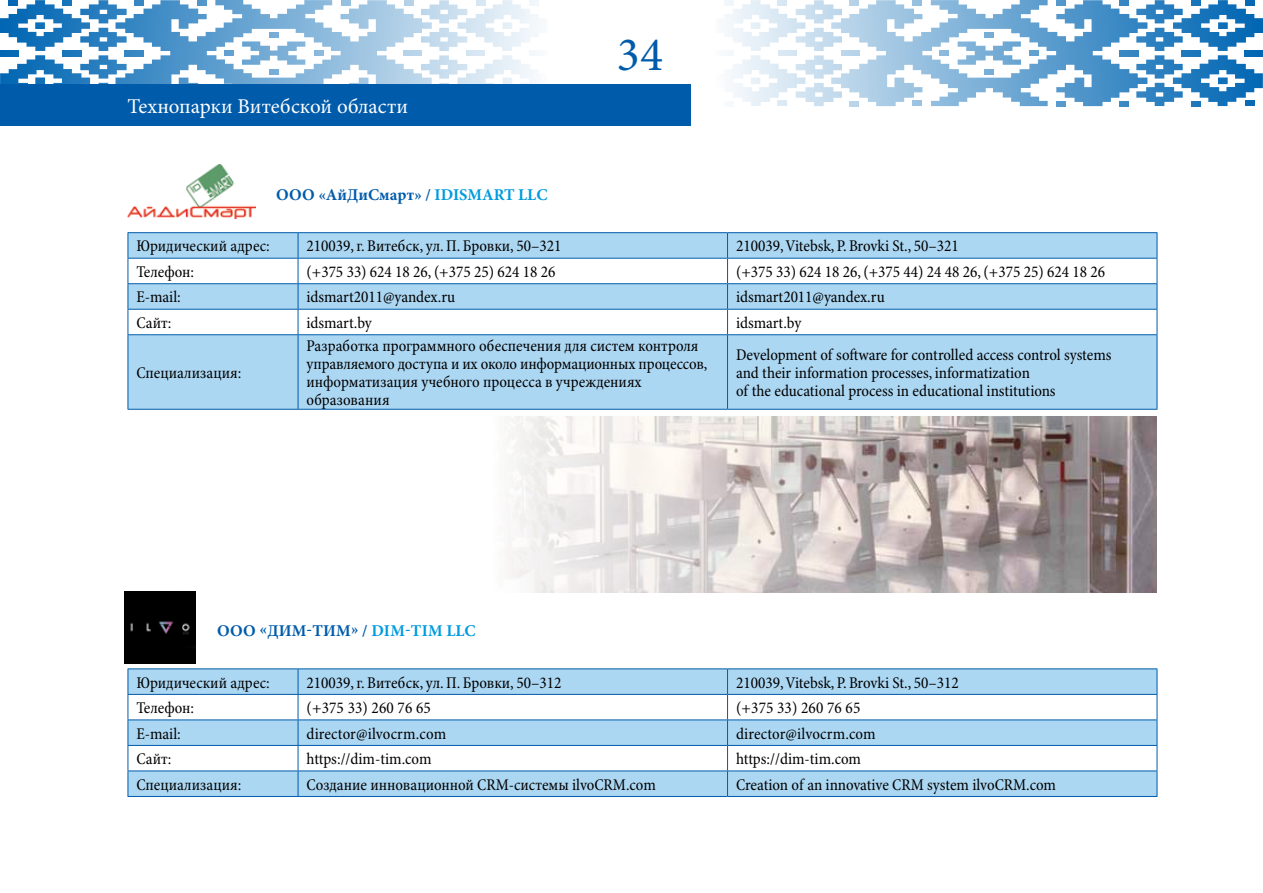
<style>
.page{position:relative;width:1263px;height:893px;background:#fff}
.page>*{position:absolute;margin:0;border:0;box-sizing:border-box;transform-origin:0 0}
.t1{font:48px "Minion Pro";color:#005baa}
.t2{font:21px "Minion Pro";color:#fff}
.t3{font:condensed 16.5px/18px "Minion Pro";color:#000}
.t4{font:700 16.5px "Minion Pro";color:#005baa}
.t5{font:700 16.5px "Minion Pro";color:#009bdf}
.s1{color:#009bdf}
.s2{color:#005baa}
</style>
<div class="page">
<svg style="left:724px;top:0;width:539px;height:106px"></svg>
<div style="left:715px;top:51px;width:19px;height:5px;background:#f6f9fc"></div>
<div style="left:724px;top:101px;width:10px;height:5px;background:#f6f9fc"></div>
<div style="left:724px;top:0;width:10px;height:5px;background:#f1f6fa"></div>
<svg style="left:0;top:0;width:547px;height:85px"></svg>
<div style="left:529px;top:51px;width:18px;height:5px;background:#f5f9fc"></div>
<div style="left:529px;top:0;width:10px;height:5px;background:#f1f6fa"></div>
<div style="left:0;top:85px;width:691px;height:41px;background:#005baa"></div>
<div style="left:129px;top:233px;width:1028px;height:176px;background:#acd7f3"></div>
<svg style="left:129px;top:259px;width:1028px;height:75px"></svg>
<hr style="left:128px;top:232px;width:170px;height:1px;background:#005baa">
<hr style="left:298px;top:232px;width:429px;height:1px;background:#005baa">
<hr style="left:727px;top:232px;width:430px;height:1px;background:#005baa">
<hr style="left:128px;top:258px;width:170px;height:1px;background:#005baa">
<hr style="left:298px;top:258px;width:429px;height:1px;background:#005baa">
<hr style="left:727px;top:258px;width:430px;height:1px;background:#005baa">
<hr style="left:128px;top:283px;width:170px;height:1px;background:#005baa">
<hr style="left:298px;top:283px;width:429px;height:1px;background:#005baa">
<hr style="left:727px;top:283px;width:430px;height:1px;background:#005baa">
<hr style="left:128px;top:309px;width:170px;height:1px;background:#005baa">
<svg style="left:128px;top:233px;width:1px;height:101px"></svg>
<hr style="left:298px;top:309px;width:429px;height:1px;background:#005baa">
<svg style="left:298px;top:233px;width:1px;height:101px"></svg>
<hr style="left:727px;top:309px;width:430px;height:1px;background:#005baa">
<svg style="left:727px;top:233px;width:1px;height:101px"></svg>
<svg style="left:1157px;top:233px;width:1px;height:101px"></svg>
<hr style="left:128px;top:334px;width:170px;height:1px;background:#005baa">
<hr style="left:128px;top:335px;width:1px;height:74px;background:#005baa">
<hr style="left:298px;top:334px;width:429px;height:1px;background:#005baa">
<hr style="left:298px;top:335px;width:1px;height:74px;background:#005baa">
<hr style="left:727px;top:334px;width:430px;height:1px;background:#005baa">
<hr style="left:727px;top:335px;width:1px;height:74px;background:#005baa">
<hr style="left:1157px;top:335px;width:1px;height:74px;background:#005baa">
<hr style="left:128px;top:409px;width:170px;height:1px;background:#005baa">
<hr style="left:298px;top:409px;width:429px;height:1px;background:#005baa">
<hr style="left:727px;top:409px;width:430px;height:1px;background:#005baa">
<div style="left:129px;top:669px;width:1028px;height:127px;background:#acd7f3"></div>
<svg style="left:129px;top:695px;width:1028px;height:75px"></svg>
<hr style="left:128px;top:668px;width:170px;height:1px;background:#005baa">
<hr style="left:298px;top:668px;width:429px;height:1px;background:#005baa">
<hr style="left:727px;top:668px;width:430px;height:1px;background:#005baa">
<hr style="left:128px;top:694px;width:170px;height:1px;background:#005baa">
<hr style="left:298px;top:694px;width:429px;height:1px;background:#005baa">
<hr style="left:727px;top:694px;width:430px;height:1px;background:#005baa">
<hr style="left:128px;top:719px;width:170px;height:1px;background:#005baa">
<hr style="left:298px;top:719px;width:429px;height:1px;background:#005baa">
<hr style="left:727px;top:719px;width:430px;height:1px;background:#005baa">
<hr style="left:128px;top:745px;width:170px;height:1px;background:#005baa">
<hr style="left:298px;top:745px;width:429px;height:1px;background:#005baa">
<hr style="left:727px;top:745px;width:430px;height:1px;background:#005baa">
<hr style="left:128px;top:770px;width:170px;height:1px;background:#005baa">
<svg style="left:128px;top:669px;width:1px;height:127px"></svg>
<hr style="left:298px;top:770px;width:429px;height:1px;background:#005baa">
<svg style="left:298px;top:669px;width:1px;height:127px"></svg>
<hr style="left:727px;top:770px;width:430px;height:1px;background:#005baa">
<svg style="left:727px;top:669px;width:1px;height:127px"></svg>
<svg style="left:1157px;top:669px;width:1px;height:127px"></svg>
<hr style="left:128px;top:796px;width:170px;height:1px;background:#005baa">
<hr style="left:298px;top:796px;width:429px;height:1px;background:#005baa">
<hr style="left:727px;top:796px;width:430px;height:1px;background:#005baa">
<img style="left:507px;top:416px;width:650px;height:176px">
<img style="left:128px;top:165px;width:127px;height:54px">
<div style="left:124px;top:592px;width:72px;height:71px;background:#000"></div>
<p class="t2" style="left:128px;top:92px;width:282px">Технопарки Витебской области</p>
<p class="t4" style="left:276px;top:183px;width:273px">ООО «АйДиСмарт» / <span class="s1">IDISMART LLC</span></p>
<h1 class="t1" style="left:617px;top:22px;width:48px">34</h1>
<p class="t3" style="left:136px;top:238px;width:135px">Юридический адрес:</p>
<p class="t3" style="left:307px;top:238px;width:256px">210039, г. Витебск, ул. П. Бровки, 50–321</p>
<p class="t3" style="left:736px;top:238px;width:224px">210039, Vitebsk, P. Brovki St., 50–321</p>
<p class="t3" style="left:136px;top:263px;width:59px">Телефон:</p>
<p class="t3" style="left:307px;top:263px;width:250px">(+375 33) 624 18 26, (+375 25) 624 18 26</p>
<p class="t3" style="left:736px;top:263px;width:370px">(+375 33) 624 18 26, (+375 44) 24 48 26, (+375 25) 624 18 26</p>
<p class="t3" style="left:136px;top:289px;width:46px">E-mail:</p>
<p class="t3" style="left:307px;top:289px;width:150px">idsmart2011@yandex.ru</p>
<p class="t3" style="left:736px;top:289px;width:150px">idsmart2011@yandex.ru</p>
<p class="t3" style="left:136px;top:314px;width:36px">Сайт:</p>
<p class="t3" style="left:307px;top:314px;width:67px">idsmart.by</p>
<p class="t3" style="left:736px;top:314px;width:67px">idsmart.by</p>
<p class="t3" style="left:136px;top:364px;width:106px">Специализация:</p>
<p class="t3" style="left:307px;top:337px;width:402px">Разработка программного обеспечения для систем контроля управляемого доступа и их около информационных процессов, информатизация учебного процесса в учреждениях образования</p>
<p class="t3" style="left:736px;top:346px;width:377px">Development of software for controlled access control systems and their information processes, informatization<br>of the educational process in educational institutions</p>
<p class="t4" style="left:217px;top:619px;width:65px">ООО «дим</p>
<p class="t5" style="left:307px;top:619px;width:171px"><span class="s2">-Тим» /</span> DIM-TIM LLC</p>
<p class="t3" style="left:136px;top:674px;width:135px">Юридический адрес:</p>
<p class="t3" style="left:307px;top:674px;width:256px">210039, г. Витебск, ул. П. Бровки, 50–312</p>
<p class="t3" style="left:736px;top:674px;width:224px">210039, Vitebsk, P. Brovki St., 50–312</p>
<p class="t3" style="left:136px;top:699px;width:59px">Телефон:</p>
<p class="t3" style="left:307px;top:699px;width:126px">(+375 33) 260 76 65</p>
<p class="t3" style="left:736px;top:699px;width:126px">(+375 33) 260 76 65</p>
<p class="t3" style="left:136px;top:725px;width:46px">E-mail:</p>
<p class="t3" style="left:307px;top:725px;width:141px">director@ilvocrm.com</p>
<p class="t3" style="left:736px;top:725px;width:141px">director@ilvocrm.com</p>
<p class="t3" style="left:136px;top:751px;width:36px">Сайт:</p>
<p class="t3" style="left:307px;top:751px;width:126px">https://dim-tim.com</p>
<p class="t3" style="left:736px;top:751px;width:126px">https://dim-tim.com</p>
<p class="t3" style="left:136px;top:776px;width:106px">Специализация:</p>
<p class="t3" style="left:307px;top:776px;width:351px">Создание инновационной CRM-системы ilvoCRM.com</p>
<p class="t3" style="left:736px;top:776px;width:322px">Creation of an innovative CRM system ilvoCRM.com</p>
</div>
